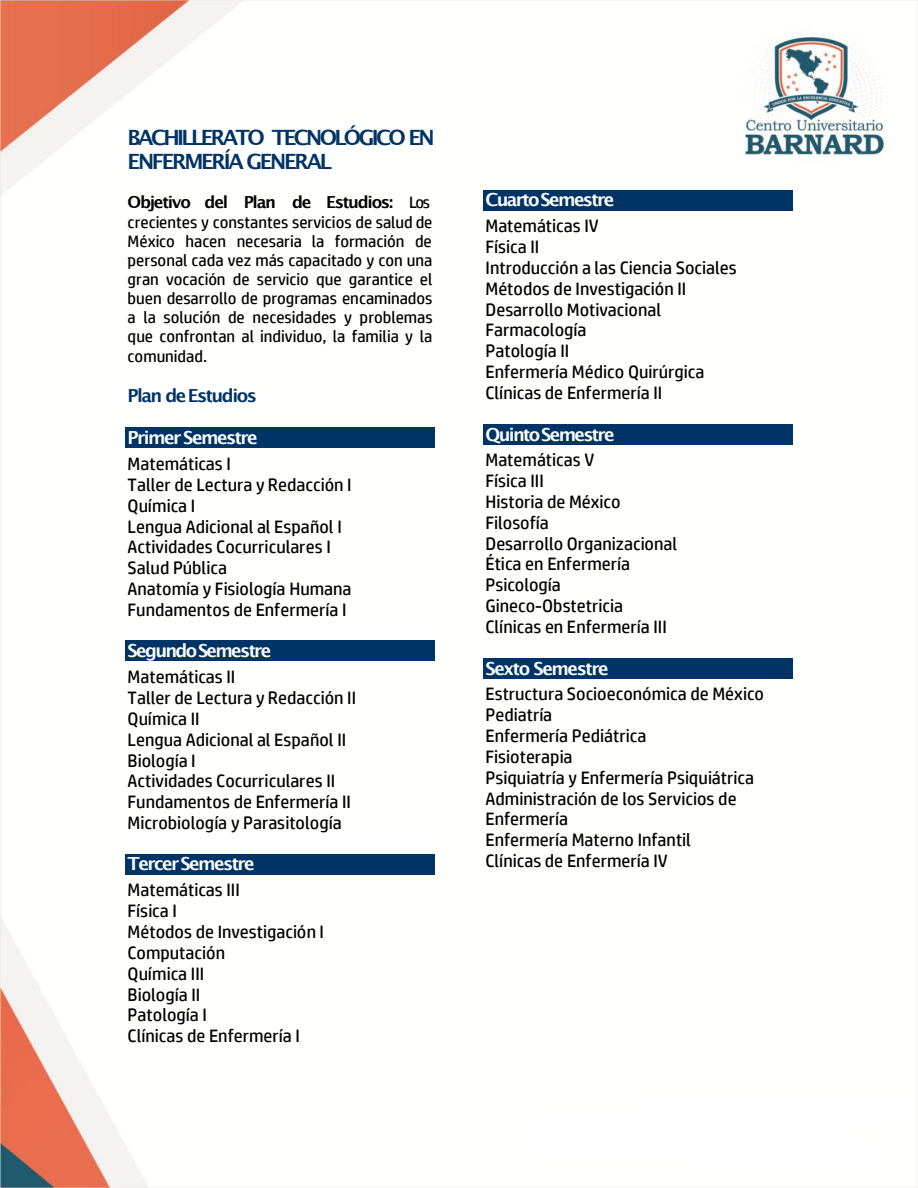
<style>
.page{position:relative;width:918px;height:1188px;background:#fff}
.page>*{position:absolute;margin:0;border:0;box-sizing:border-box;transform-origin:0 0}
.t1{font:700 21px/24.2px "Lucida Grande";letter-spacing:-.125em;color:#036}
.t2{font:18px/20.9px "HP Simplified";color:#000}
.t3{font:700 18px "Lucida Grande";letter-spacing:-.085em;color:#fff}
.t4{font:700 18px "Lucida Grande";letter-spacing:-.085em;color:#036}
.t5{font:16.5px/19.2px "HP Simplified";color:#000;text-align:justify}
.t6{font:700 16.5px "Lucida Grande";letter-spacing:-.075em;color:#000}
.s1{font-family:"HP Simplified";font-weight:400}
</style>
<div class="page">
<img style="left:0;top:0;width:918px;height:1188px">
<div style="left:128px;top:125px;width:305px;height:24px;background:#fff"></div>
<div style="left:128px;top:149px;width:203px;height:25px;background:#fff"></div>
<div style="left:128px;top:385px;width:126px;height:21px;background:#fff"></div>
<div style="left:125px;top:427px;width:310px;height:21px;background:#036"></div>
<div style="left:125px;top:620px;width:310px;height:21px;background:#fff"></div>
<div style="left:125px;top:641px;width:310px;height:20px;background:#036"></div>
<div style="left:125px;top:833px;width:310px;height:21px;background:#fff"></div>
<div style="left:125px;top:854px;width:310px;height:21px;background:#036"></div>
<div style="left:483px;top:190px;width:310px;height:21px;background:#036"></div>
<div style="left:483px;top:424px;width:310px;height:21px;background:#036"></div>
<div style="left:483px;top:658px;width:310px;height:21px;background:#036"></div>
<p class="t1" style="left:128px;top:127px;width:309px">BACHILLERATO TECNOLÓGICO EN<br>ENFERMERÍA GENERAL</p>
<p class="t6" style="left:128px;top:195px;width:304px">Objetivo del Plan de Estudios: <span class="s1">Los</span></p>
<p class="t5" style="left:128px;top:213px;width:307px">crecientes y constantes servicios de salud de México hacen necesaria la formación de personal cada vez más capacitado y con una gran vocación de servicio que garantice el buen desarrollo de programas encaminados a la solución de necesidades y problemas que confrontan al individuo, la familia y la comunidad.</p>
<p class="t4" style="left:128px;top:388px;width:131px">Plan de Estudios</p>
<p class="t3" style="left:128px;top:430px;width:132px">Primer Semestre</p>
<p class="t2" style="left:128px;top:454px;width:225px">Matemáticas I<br>Taller de Lectura y Redacción I<br>Química I<br>Lengua Adicional al Español I<br>Actividades Cocurriculares I<br>Salud Pública<br>Anatomía y Fisiología Humana<br>Fundamentos de Enfermería I</p>
<p class="t3" style="left:128px;top:643px;width:145px">SegundoSemestre</p>
<p class="t2" style="left:128px;top:667px;width:230px">Matemáticas II<br>Taller de Lectura y Redacción II<br>Química II<br>Lengua Adicional al Español II<br>Biología I<br>Actividades Cocurriculares II<br>Fundamentos de Enfermería II<br>Microbiología y Parasitología</p>
<p class="t3" style="left:128px;top:856px;width:129px">Tercer Semestre</p>
<p class="t2" style="left:128px;top:880px;width:198px">Matemáticas III<br>Física I<br>Métodos de Investigación I<br>Computación<br>Química III<br>Biología II<br>Patología I<br>Clínicas de Enfermería I</p>
<p class="t3" style="left:486px;top:192px;width:130px">CuartoSemestre</p>
<p class="t2" style="left:486px;top:216px;width:253px">Matemáticas IV<br>Física II<br>Introducción a las Ciencia Sociales<br>Métodos de Investigación II<br>Desarrollo Motivacional<br>Farmacología<br>Patología II<br>Enfermería Médico Quirúrgica<br>Clínicas de Enfermería II</p>
<p class="t3" style="left:486px;top:426px;width:131px">QuintoSemestre</p>
<p class="t2" style="left:486px;top:450px;width:193px">Matemáticas V<br>Física III<br>Historia de México<br>Filosofía<br>Desarrollo Organizacional<br>Ética en Enfermería<br>Psicología<br>Gineco-Obstetricia<br>Clínicas en Enfermería III</p>
<p class="t3" style="left:486px;top:660px;width:125px">Sexto Semestre</p>
<p class="t2" style="left:486px;top:684px;width:280px">Estructura Socioeconómica de México<br>Pediatría<br>Enfermería Pediátrica<br>Fisioterapia<br>Psiquiatría y Enfermería Psiquiátrica<br>Administración de los Servicios de<br>Enfermería<br>Enfermería Materno Infantil<br>Clínicas de Enfermería IV</p>
</div>
